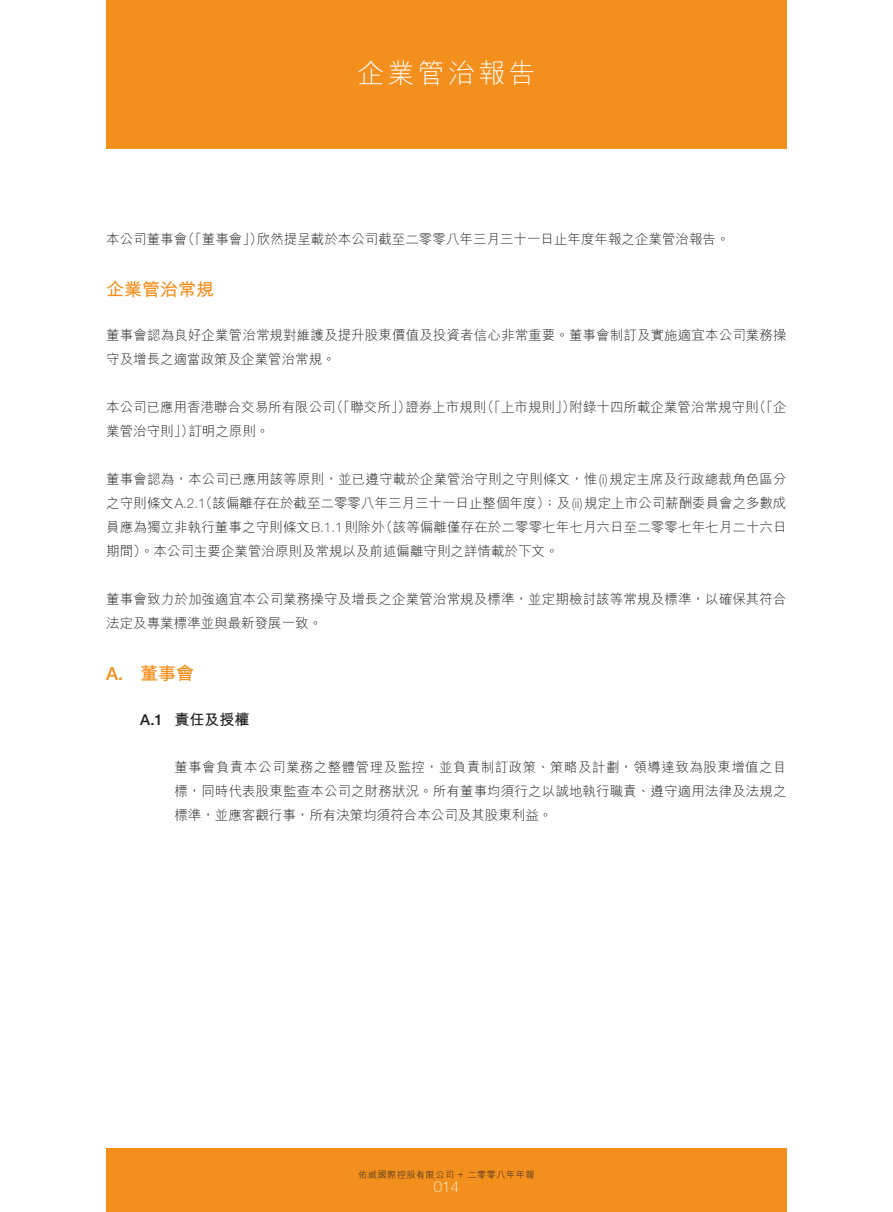
<style>
.page{position:relative;width:893px;height:1212px;background:#fff}
.page>*{position:absolute;margin:0;border:0;box-sizing:border-box;transform-origin:0 0}
.t1{font:27px "M Hei HK Light B5 pc H";letter-spacing:.12em;color:#fff}
.t2{font:18px "M Hei HK Bold B5 pc H";color:#f38f1d}
.t3{font:15px "M Hei HK Bold B5 pc H";color:#231f20}
.t4{font:100 15px "Helvetica Neue";color:#fff}
.t5{font:13.5px/24px "M Hei HK Light B5 pc H";color:#231f20}
.t6{font:9px "M Hei HK Light B5 pc H";letter-spacing:.07em;color:#231f20}
.s1{font-family:"Helvetica Neue";font-weight:100}
.s2{font-family:"Helvetica Neue";font-weight:500}
</style>
<div class="page">
<div style="left:106px;top:0;width:681px;height:149px;background:#f38f1d"></div>
<div style="left:106px;top:1148px;width:681px;height:64px;background:#f38f1d"></div>
<h1 class="t1" style="left:357px;top:63px;width:180px">企業管治報告</h1>
<p class="t5" style="left:106px;top:229px;width:625px">本公司董事會（「董事會」）欣然提呈載於本公司截至二零零八年三月三十一日止年度年報之企業管治報告。</p>
<h2 class="t2" style="left:106px;top:282px;width:109px">企業管治常規</h2>
<p class="t5" style="left:106px;top:325px;width:682px">董事會認為良好企業管治常規對維護及提升股東價值及投資者信心非常重要。董事會制訂及實施適宜本公司業務操守及增長之適當政策及企業管治常規。</p>
<p class="t5" style="left:106px;top:397px;width:682px">本公司已應用香港聯合交易所有限公司（「聯交所」）證券上市規則（「上市規則」）附錄十四所載企業管治常規守則（「企業管治守則」）訂明之原則。</p>
<p class="t5" style="left:106px;top:469px;width:682px;text-align:justify">董事會認為，本公司已應用該等原則，並已遵守載於企業管治守則之守則條文，惟<span class="s1">(i)</span>規定主席及行政總裁角色區分之守則條文<span class="s1">A.2.1</span>（該偏離存在於截至二零零八年三月三十一日止整個年度）；及<span class="s1">(ii)</span>規定上市公司薪酬委員會之多數成員應為獨立非執行董事之守則條文<span class="s1">B.1.1</span>則除外（該等偏離僅存在於二零零七年七月六日至二零零七年七月二十六日期間）。本公司主要企業管治原則及常規以及前述偏離守則之詳情載於下文。</p>
<p class="t5" style="left:106px;top:589px;width:682px">董事會致力於加強適宜本公司業務操守及增長之企業管治常規及標準，並定期檢討該等常規及標準，以確保其符合法定及專業標準並與最新發展一致。</p>
<h2 class="t2" style="left:106px;top:666px;width:90px"><span class="s2">A.</span> 董事會</h2>
<p class="t3" style="left:140px;top:714px;width:111px"><span class="s2">A.1</span> 責任及授權</p>
<p class="t5" style="left:174px;top:757px;width:614px;text-align:justify">董事會負責本公司業務之整體管理及監控，並負責制訂政策、策略及計劃，領導達致為股東增值之目標，同時代表股東監查本公司之財務狀況。所有董事均須行之以誠地執行職責、遵守適用法律及法規之標準，並應客觀行事，所有決策均須符合本公司及其股東利益。</p>
<p class="t6" style="left:358px;top:1171px;width:177px">佑威國際控股有限公司 + 二零零八年年報</p>
<p class="t4" style="left:434px;top:1181px;width:27px">014</p>
</div>
